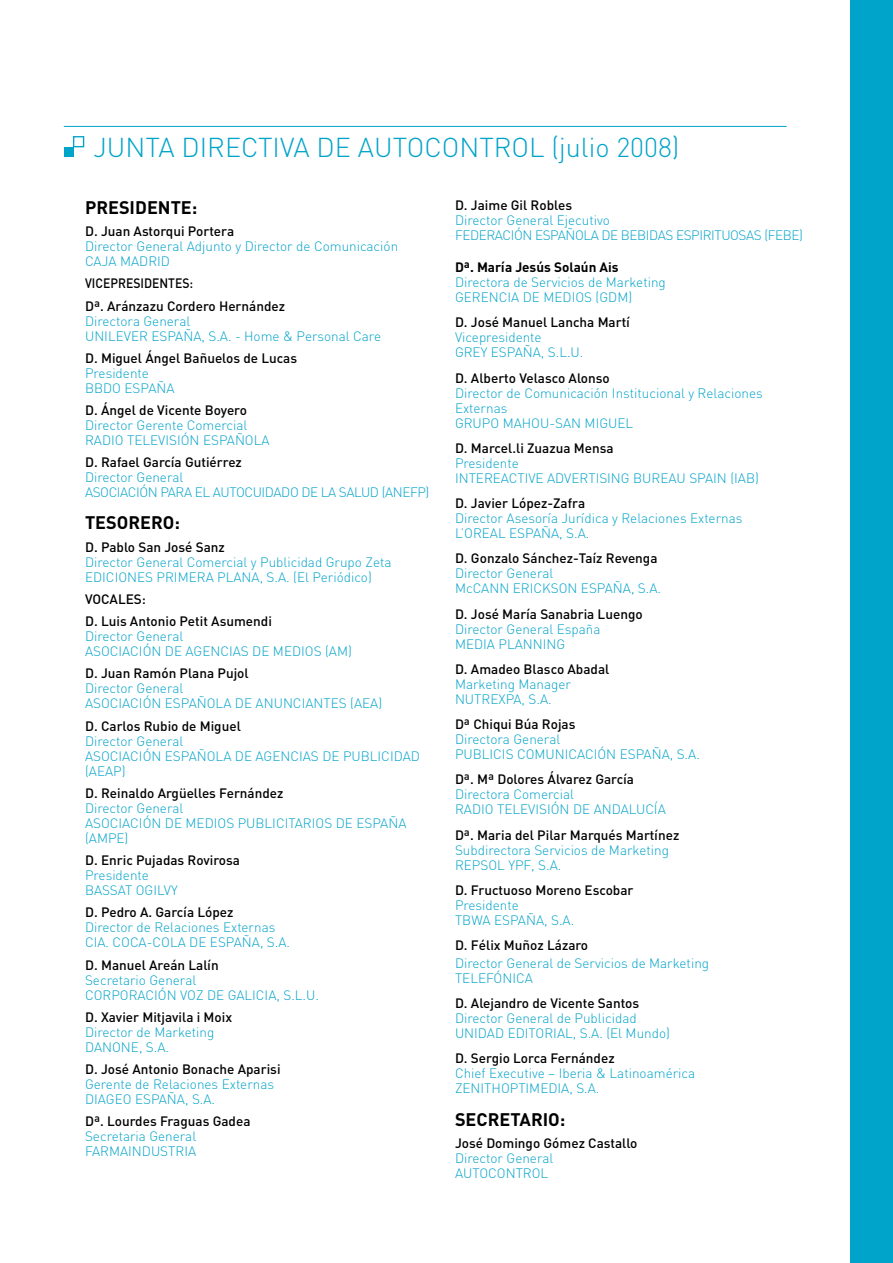
<style>
.page{position:relative;width:893px;height:1263px;background:#fff}
.page>*{position:absolute;margin:0;border:0;box-sizing:border-box;transform-origin:0 0}
.t1{font:300 27px "DIN";color:#00a3c9}
.t2{font:700 18px "DIN";color:#000}
.t3{font:300 13.5px/15px "DIN";color:#00a3c9}
.t4{font:500 13.5px/22.2px "DIN";color:#000}
.t5{font:300 13.5px/15px "DIN";letter-spacing:-.03em;color:#00a3c9}
.t6{font:500 13.5px/22.2px "DIN";color:#000;scale:.9 1}
.t7{font:700 13.5px "DIN";color:#000}
</style>
<div class="page">
<hr style="left:64px;top:126px;width:723px;height:1px;background:#00a3c9">
<div style="left:64px;top:147px;width:10px;height:10px;background:#00a3c9"></div>
<div style="left:73px;top:136px;width:11px;height:11px;border:1px solid #00a3c9"></div>
<div style="left:850px;top:0;width:43px;height:1263px;background:#00a3c9"></div>
<h1 class="t1" style="left:94px;top:130px;width:28px">Junta</h1>
<h1 class="t1" style="left:182px;top:130px;width:33px">Directivade</h1>
<h1 class="t1" style="left:358px;top:130px;width:323px">AUTOCONTROL (julio 2008)</h1>
<h2 class="t2" style="left:85px;top:196px;width:114px">PRESIDENTE:</h2>
<p class="t4" style="left:85px;top:220px;width:151px">D. Juan Astorqui Portera</p>
<p class="t3" style="left:85px;top:239px;width:315px">Director General Adjunto y Director de Comunicación<br>CAJA MADRID</p>
<p class="t6" style="left:85px;top:272px;width:224px">VICEPRESIDENTES:<br>Dª. Aránzazu Cordero Hernández</p>
<p class="t3" style="left:85px;top:313px;width:297px">Directora General<br>UNILEVER ESPAÑA, S.A. - Home &amp; Personal Care</p>
<p class="t4" style="left:85px;top:346px;width:214px">D. Miguel Ángel Bañuelos de Lucas</p>
<p class="t3" style="left:85px;top:365px;width:91px">Presidente<br>BBDO ESPAÑA</p>
<p class="t4" style="left:85px;top:399px;width:163px">D. Ángel de Vicente Boyero</p>
<p class="t3" style="left:85px;top:418px;width:186px">Director Gerente Comercial<br>RADIO TELEVISIÓN ESPAÑOLA</p>
<p class="t4" style="left:85px;top:451px;width:158px">D. Rafael García Gutiérrez</p>
<p class="t5" style="left:85px;top:470px;width:346px">Director General<br>ASOCIACIÓN PARA EL AUTOCUIDADO DE LA SALUD (ANEFP)</p>
<h2 class="t2" style="left:85px;top:511px;width:96px">TESORERO:</h2>
<p class="t4" style="left:85px;top:535px;width:141px">D. Pablo San José Sanz</p>
<p class="t3" style="left:85px;top:554px;width:308px">Director General Comercial y Publicidad Grupo Zeta<br>EDICIONES PRIMERA PLANA, S.A. (El Periódico)</p>
<p class="t4" style="left:85px;top:587px;width:188px">VOCALES:<br>D. Luis Antonio Petit Asumendi</p>
<p class="t3" style="left:85px;top:629px;width:268px">Director General<br>ASOCIACIÓN DE AGENCIAS DE MEDIOS (AM)</p>
<p class="t4" style="left:85px;top:662px;width:165px">D. Juan Ramón Plana Pujol</p>
<p class="t3" style="left:85px;top:681px;width:299px">Director General<br>ASOCIACIÓN ESPAÑOLA DE ANUNCIANTES (AEA)</p>
<p class="t4" style="left:85px;top:714px;width:157px">D. Carlos Rubio de Miguel</p>
<p class="t3" style="left:85px;top:733px;width:336px">Director General<br>ASOCIACIÓN ESPAÑOLA DE AGENCIAS DE PUBLICIDAD (AEAP)</p>
<p class="t4" style="left:85px;top:781px;width:200px">D. Reinaldo Argüelles Fernández</p>
<p class="t3" style="left:85px;top:800px;width:323px">Director General<br>ASOCIACIÓN DE MEDIOS PUBLICITARIOS DE ESPAÑA (AMPE)</p>
<p class="t4" style="left:85px;top:849px;width:157px">D. Enric Pujadas Rovirosa</p>
<p class="t3" style="left:85px;top:867px;width:94px">Presidente<br>BASSAT OGILVY</p>
<p class="t4" style="left:85px;top:901px;width:150px">D. Pedro A. García López</p>
<p class="t3" style="left:85px;top:920px;width:207px">Director de Relaciones Externas<br>CIA. COCA-COLA DE ESPAÑA, S.A.</p>
<p class="t4" style="left:85px;top:953px;width:135px">D. Manuel Areán Lalín</p>
<p class="t3" style="left:85px;top:972px;width:235px">Secretario General<br>CORPORACIÓN VOZ DE GALICIA, S.L.U.</p>
<p class="t4" style="left:85px;top:1005px;width:149px">D. Xavier Mitjavila i Moix</p>
<p class="t3" style="left:85px;top:1024px;width:131px">Director de Marketing<br>DANONE, S.A.</p>
<p class="t4" style="left:85px;top:1057px;width:197px">D. José Antonio Bonache Aparisi</p>
<p class="t3" style="left:85px;top:1076px;width:191px">Gerente de Relaciones Externas<br>DIAGEO ESPAÑA, S.A.</p>
<p class="t4" style="left:85px;top:1110px;width:167px">Dª. Lourdes Fraguas Gadea</p>
<p class="t3" style="left:85px;top:1129px;width:113px">Secretaria General<br>FARMAINDUSTRIA</p>
<p class="t4" style="left:455px;top:194px;width:119px">D. Jaime Gil Robles</p>
<p class="t5" style="left:455px;top:213px;width:350px">Director General Ejecutivo<br>FEDERACIÓN ESPAÑOLA DE BEBIDAS ESPIRITUOSAS (FEBE)</p>
<p class="t7" style="left:455px;top:258px;width:165px">Dª. María Jesús Solaún Ais</p>
<p class="t3" style="left:455px;top:275px;width:212px">Directora de Servicios de Marketing<br>GERENCIA DE MEDIOS (GDM)</p>
<p class="t4" style="left:455px;top:311px;width:176px">D. José Manuel Lancha Martí</p>
<p class="t3" style="left:455px;top:330px;width:130px">Vicepresidente<br>GREY ESPAÑA, S.L.U.</p>
<p class="t4" style="left:455px;top:366px;width:156px">D. Alberto Velasco Alonso</p>
<p class="t3" style="left:455px;top:385px;width:309px">Director de Comunicación Institucional y Relaciones<br>Externas<br>GRUPO MAHOU-SAN MIGUEL</p>
<p class="t4" style="left:455px;top:436px;width:160px">D. Marcel.li Zuazua Mensa</p>
<p class="t3" style="left:455px;top:455px;width:305px">Presidente<br>INTEREACTIVE ADVERTISING BUREAU SPAIN (IAB)</p>
<p class="t4" style="left:455px;top:492px;width:132px">D. Javier López-Zafra</p>
<p class="t3" style="left:455px;top:511px;width:289px">Director Asesoría Jurídica y Relaciones Externas<br>L’OREAL ESPAÑA, S.A.</p>
<p class="t4" style="left:455px;top:547px;width:204px">D. Gonzalo Sánchez-Taíz Revenga</p>
<p class="t3" style="left:455px;top:566px;width:208px">Director General<br>McCANN ERICKSON ESPAÑA, S.A.</p>
<p class="t4" style="left:455px;top:602px;width:189px">D. José María Sanabria Luengo</p>
<p class="t3" style="left:455px;top:621px;width:147px">Director General España<br>MEDIA PLANNING</p>
<p class="t4" style="left:455px;top:657px;width:156px">D. Amadeo Blasco Abadal</p>
<p class="t3" style="left:455px;top:676px;width:118px">Marketing Manager<br>NUTREXPA, S.A.</p>
<p class="t4" style="left:455px;top:713px;width:122px">Dª Chiqui Búa Rojas</p>
<p class="t3" style="left:455px;top:731px;width:246px">Directora General<br>PUBLICIS COMUNICACIÓN ESPAÑA, S.A.</p>
<p class="t4" style="left:455px;top:768px;width:181px">Dª. Mª Dolores Álvarez García</p>
<p class="t3" style="left:455px;top:787px;width:212px">Directora Comercial<br>RADIO TELEVISIÓN DE ANDALUCÍA</p>
<p class="t4" style="left:455px;top:823px;width:226px">Dª. Maria del Pilar Marqués Martínez</p>
<p class="t3" style="left:455px;top:842px;width:215px">Subdirectora Servicios de Marketing<br>REPSOL YPF, S.A.</p>
<p class="t4" style="left:455px;top:878px;width:180px">D. Fructuoso Moreno Escobar</p>
<p class="t3" style="left:455px;top:897px;width:121px">Presidente<br>TBWA ESPAÑA, S.A.</p>
<p class="t4" style="left:455px;top:933px;width:135px">D. Félix Muñoz Lázaro</p>
<p class="t3" style="left:455px;top:955px;width:256px">Director General de Servicios de Marketing<br>TELEFÓNICA</p>
<p class="t4" style="left:455px;top:992px;width:186px">D. Alejandro de Vicente Santos</p>
<p class="t3" style="left:455px;top:1011px;width:216px">Director General de Publicidad<br>UNIDAD EDITORIAL, S.A. (El Mundo)</p>
<p class="t4" style="left:455px;top:1047px;width:161px">D. Sergio Lorca Fernández</p>
<p class="t3" style="left:455px;top:1066px;width:242px">Chief Executive – Iberia &amp; Latinoamérica<br>ZENITHOPTIMEDIA, S.A.</p>
<h2 class="t2" style="left:455px;top:1107px;width:112px">SECRETARIO:</h2>
<p class="t4" style="left:455px;top:1131px;width:184px">José Domingo Gómez Castallo</p>
<p class="t3" style="left:455px;top:1150px;width:100px">Director General<br>AUTOCONTROL</p>
</div>
